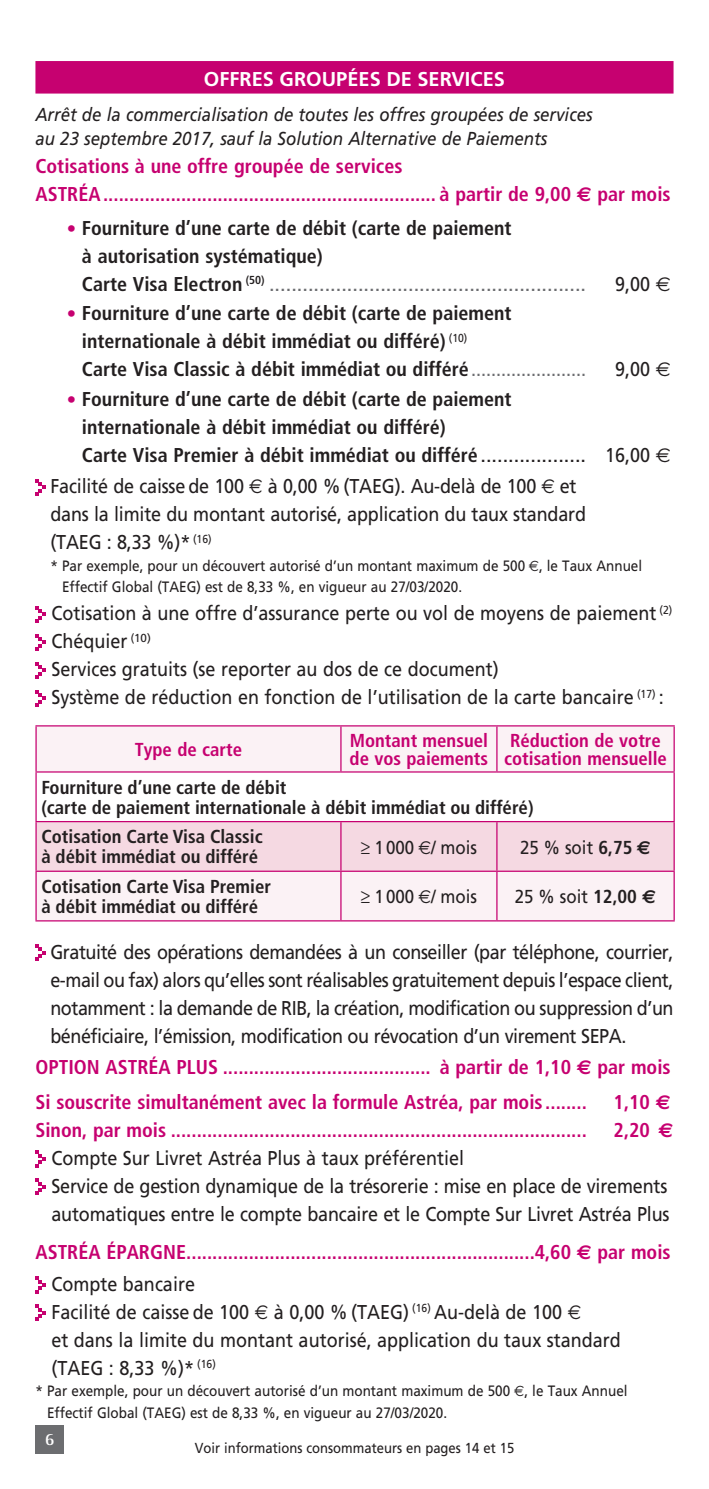
<style>
.page{position:relative;width:709px;height:1489px;background:#fff}
.page>*{position:absolute;margin:0;border:0;box-sizing:border-box;transform-origin:0 0}
.t1{font:20px/28px "Frutiger";color:#231f20;scale:.9 1}
.t2{font:700 condensed 20px "Frutiger";color:#c60170}
.t3{font:700 condensed 20px/28px "Frutiger";color:#231f20}
.t4{font:700 20px "Frutiger";color:#fff}
.t5{font:700 condensed 18.75px/20px "Frutiger";color:#231f20}
.t6{font:italic 18.75px "Frutiger";color:#231f20;scale:.9 1}
.t7{font:700 condensed 18.75px/17.5px "Frutiger";color:#c60170}
.t8{font:18.75px "Frutiger";color:#231f20;scale:.9 1}
.t9{font:700 17.5px "Rotis Serif";color:#fff}
.t10{font:15px/21.8px "Frutiger";color:#231f20;scale:.9 1}
.t11{font:14.5px "Frutiger";color:#231f20;scale:.9 1}
.s1{font-family:"Euro Sans";font-stretch:normal}
.s2{font-weight:400;font-stretch:normal;font-size:18.75px;color:#c60170}
.s3{font-weight:400;font-stretch:normal;color:#6c6d70}
.s4{font-family:"Euro Sans"}
.s5{font-weight:400;font-stretch:normal}
.s6{font-family:"Euro Sans";font-weight:400;font-stretch:normal}
.s7{font-weight:700;font-stretch:condensed}
.s8{font-family:"Euro Sans";font-weight:700}
</style>
<div class="page">
<div style="left:35px;top:1424px;width:29px;height:29px;background:#6c6d70"></div>
<div style="left:35px;top:61px;width:638px;height:33px;background:#c60170"></div>
<svg style="left:35px;top:479px;width:10px;height:16px"></svg>
<svg style="left:35px;top:606px;width:10px;height:16px"></svg>
<svg style="left:35px;top:634px;width:10px;height:16px"></svg>
<svg style="left:35px;top:662px;width:10px;height:16px"></svg>
<svg style="left:35px;top:690px;width:10px;height:16px"></svg>
<div style="left:37px;top:726px;width:636px;height:194px;background:#fbf2f5"></div>
<div style="left:36px;top:772px;width:638px;height:49px;background:#fff"></div>
<div style="left:37px;top:822px;width:636px;height:48px;background:#f5d9e2"></div>
<hr style="left:35px;top:726px;width:2px;height:45px;background:#c60170">
<hr style="left:35px;top:772px;width:2px;height:49px;background:#c60170">
<hr style="left:35px;top:822px;width:2px;height:48px;background:#c60170">
<hr style="left:35px;top:871px;width:2px;height:49px;background:#c60170">
<hr style="left:35px;top:725px;width:306px;height:1px;background:#c60170">
<hr style="left:35px;top:771px;width:306px;height:1px;background:#c60170">
<hr style="left:35px;top:821px;width:306px;height:1px;background:#c60170">
<hr style="left:35px;top:870px;width:306px;height:1px;background:#c60170">
<hr style="left:35px;top:920px;width:306px;height:1px;background:#c60170">
<hr style="left:340px;top:726px;width:1px;height:45px;background:#c60170">
<hr style="left:340px;top:822px;width:1px;height:48px;background:#c60170">
<hr style="left:340px;top:871px;width:1px;height:49px;background:#c60170">
<hr style="left:341px;top:725px;width:156px;height:1px;background:#c60170">
<hr style="left:341px;top:771px;width:156px;height:1px;background:#c60170">
<hr style="left:341px;top:821px;width:156px;height:1px;background:#c60170">
<hr style="left:341px;top:870px;width:156px;height:1px;background:#c60170">
<hr style="left:341px;top:920px;width:156px;height:1px;background:#c60170">
<hr style="left:496px;top:726px;width:1px;height:45px;background:#c60170">
<hr style="left:496px;top:822px;width:1px;height:48px;background:#c60170">
<hr style="left:496px;top:871px;width:1px;height:49px;background:#c60170">
<hr style="left:497px;top:725px;width:177px;height:1px;background:#c60170">
<hr style="left:673px;top:726px;width:1px;height:45px;background:#c60170">
<hr style="left:673px;top:772px;width:1px;height:49px;background:#c60170">
<hr style="left:673px;top:822px;width:1px;height:48px;background:#c60170">
<hr style="left:673px;top:871px;width:1px;height:49px;background:#c60170">
<hr style="left:497px;top:771px;width:177px;height:1px;background:#c60170">
<hr style="left:497px;top:821px;width:177px;height:1px;background:#c60170">
<hr style="left:497px;top:870px;width:177px;height:1px;background:#c60170">
<hr style="left:497px;top:920px;width:177px;height:1px;background:#c60170">
<svg style="left:35px;top:944px;width:10px;height:16px"></svg>
<svg style="left:35px;top:1150px;width:10px;height:17px"></svg>
<svg style="left:35px;top:1178px;width:10px;height:16px"></svg>
<svg style="left:35px;top:1276px;width:10px;height:16px"></svg>
<svg style="left:35px;top:1304px;width:10px;height:16px"></svg>
<p class="t4" style="left:204px;top:68px;width:302px">OFFRES GROUPÉES DE SERVICES</p>
<p class="t6" style="left:35px;top:104px;width:620px">Arrêt de la commercialisation de toutes les offres groupées de services</p>
<p class="t6" style="left:35px;top:128px;width:570px">au 23 septembre 2017, sauf la Solution Alternative de Paiements</p>
<p class="t2" style="left:35px;top:155px;width:368px">Cotisations à une offre groupée de services</p>
<p class="t2" style="left:35px;top:182px;width:636px">ASTRÉA................................................................ à partir de 9,00 <span class="s1">€</span> par mois</p>
<p class="t3" style="left:82px;top:214px;width:505px;text-indent:-15px"><span class="s2">•</span> Fourniture d’une carte de débit (carte de paiement<br>à autorisation systématique)<br>Carte Visa Electron <sup>(50)</sup> <span class="s3">.........................................................</span></p>
<p class="t1" style="left:615px;top:269px;width:63px">9,00 <span class="s4">€</span></p>
<p class="t3" style="left:82px;top:299px;width:505px;text-indent:-15px"><span class="s2">•</span> Fourniture d’une carte de débit (carte de paiement internationale à débit immédiat ou différé) <sup>(10)<br></sup>Carte Visa Classic à débit immédiat ou différé<span class="s3">.......................</span></p>
<p class="t1" style="left:615px;top:355px;width:63px">9,00 <span class="s4">€</span></p>
<p class="t3" style="left:82px;top:385px;width:590px;text-indent:-15px"><span class="s2">•</span> Fourniture d’une carte de débit (carte de paiement<br>internationale à débit immédiat ou différé)<br>Carte Visa Premier à débit immédiat ou différé <span class="s5">................... 16,00</span> <span class="s6">€</span></p>
<p class="t1" style="left:50px;top:472px;width:596px">Facilité de caisse de 100 <span class="s4">€</span> à 0,00 % (TAEG). Au-delà de 100 <span class="s4">€</span> et dans la limite du montant autorisé, application du taux standard (TAEG : 8,33 %)* <sup>(16)</sup></p>
<p class="t10" style="left:62px;top:554px;width:646px;text-indent:-12px">* Par exemple, pour un découvert autorisé d’un montant maximum de 500 <span class="s4">€</span>, le Taux Annuel<br>Effectif Global (TAEG) est de 8,33 %, en vigueur au 27/03/2020.</p>
<p class="t1" style="left:51px;top:599px;width:691px">Cotisation à une offre d’assurance perte ou vol de moyens de paiement <sup>(2)</sup></p>
<p class="t1" style="left:51px;top:627px;width:112px">Chéquier <sup>(10)</sup></p>
<p class="t1" style="left:51px;top:655px;width:498px">Services gratuits (se reporter au dos de ce document)</p>
<p class="t1" style="left:51px;top:683px;width:682px">Système de réduction en fonction de l’utilisation de la carte bancaire <sup>(17)</sup> :</p>
<p class="t7" style="left:135px;top:740px;width:109px">Type de carte</p>
<p class="t7" style="left:349px;top:732px;width:140px">Montant mensuel de vos paiements</p>
<p class="t7" style="left:504px;top:732px;width:164px;text-align:center">Réduction de votre cotisation mensuelle</p>
<p class="t5" style="left:41px;top:777px;width:493px">Fourniture d’une carte de débit<br>(carte de paiement internationale à débit immédiat ou différé)</p>
<p class="t5" style="left:41px;top:827px;width:223px">Cotisation Carte Visa Classic à débit immédiat ou différé</p>
<p class="t8" style="left:361px;top:836px;width:131px">≥ 1000 <span class="s4">€</span>/ mois</p>
<p class="t8" style="left:520px;top:836px;width:147px">25 % soit <span class="s7">6,75</span> <span class="s8">€</span></p>
<p class="t5" style="left:41px;top:876px;width:231px">Cotisation Carte Visa Premier à débit immédiat ou différé</p>
<p class="t8" style="left:361px;top:885px;width:131px">≥ 1000 <span class="s4">€</span>/ mois</p>
<p class="t8" style="left:515px;top:885px;width:159px">25 % soit <span class="s7">12,00</span> <span class="s8">€</span></p>
<p class="t1" style="left:50px;top:937px;width:694px;text-align:justify">Gratuité des opérations demandées à un conseiller (par téléphone, courrier, e-mail ou fax) alors qu’elles sont réalisables gratuitement depuis l’espace client, notamment : la demande de RIB, la création, modification ou suppression d’un bénéficiaire, l’émission, modification ou révocation d’un virement SEPA.</p>
<p class="t2" style="left:35px;top:1055px;width:636px">OPTION ASTRÉA PLUS ........................................ à partir de 1,10 <span class="s1">€</span> par mois</p>
<p class="t2" style="left:35px;top:1090px;width:553px">Si souscrite simultanément avec la formule Astréa, par mois ........</p>
<p class="t2" style="left:613px;top:1090px;width:59px">1,10 <span class="s1">€</span></p>
<p class="t2" style="left:35px;top:1118px;width:553px">Sinon, par mois ................................................................................</p>
<p class="t2" style="left:613px;top:1118px;width:61px">2,20 <span class="s1">€</span></p>
<p class="t1" style="left:51px;top:1143px;width:460px">Compte Sur Livret Astréa Plus à taux préférentiel</p>
<p class="t1" style="left:51px;top:1171px;width:688px">Service de gestion dynamique de la trésorerie : mise en place de virements automatiques entre le compte bancaire et le Compte Sur Livret Astréa Plus</p>
<p class="t2" style="left:35px;top:1240px;width:636px">ASTRÉA ÉPARGNE...................................................................4,60 <span class="s1">€</span> par mois</p>
<p class="t1" style="left:51px;top:1269px;width:161px">Compte bancaire</p>
<p class="t1" style="left:51px;top:1297px;width:634px">Facilité de caisse de 100 <span class="s4">€</span> à 0,00 % (TAEG) <sup>(16)</sup> Au-delà de 100 <span class="s4">€<br></span>et dans la limite du montant autorisé, application du taux standard (TAEG : 8,33 %)* <sup>(16)</sup></p>
<p class="t10" style="left:47px;top:1379px;width:646px;text-indent:-12px">* Par exemple, pour un découvert autorisé d’un montant maximum de 500 <span class="s4">€</span>, le Taux Annuel<br>Effectif Global (TAEG) est de 8,33 %, en vigueur au 27/03/2020.</p>
<p class="t9" style="left:45px;top:1428px;width:11px">6</p>
<p class="t11" style="left:195px;top:1439px;width:356px">Voir informations consommateurs en pages 14 et 15</p>
</div>
